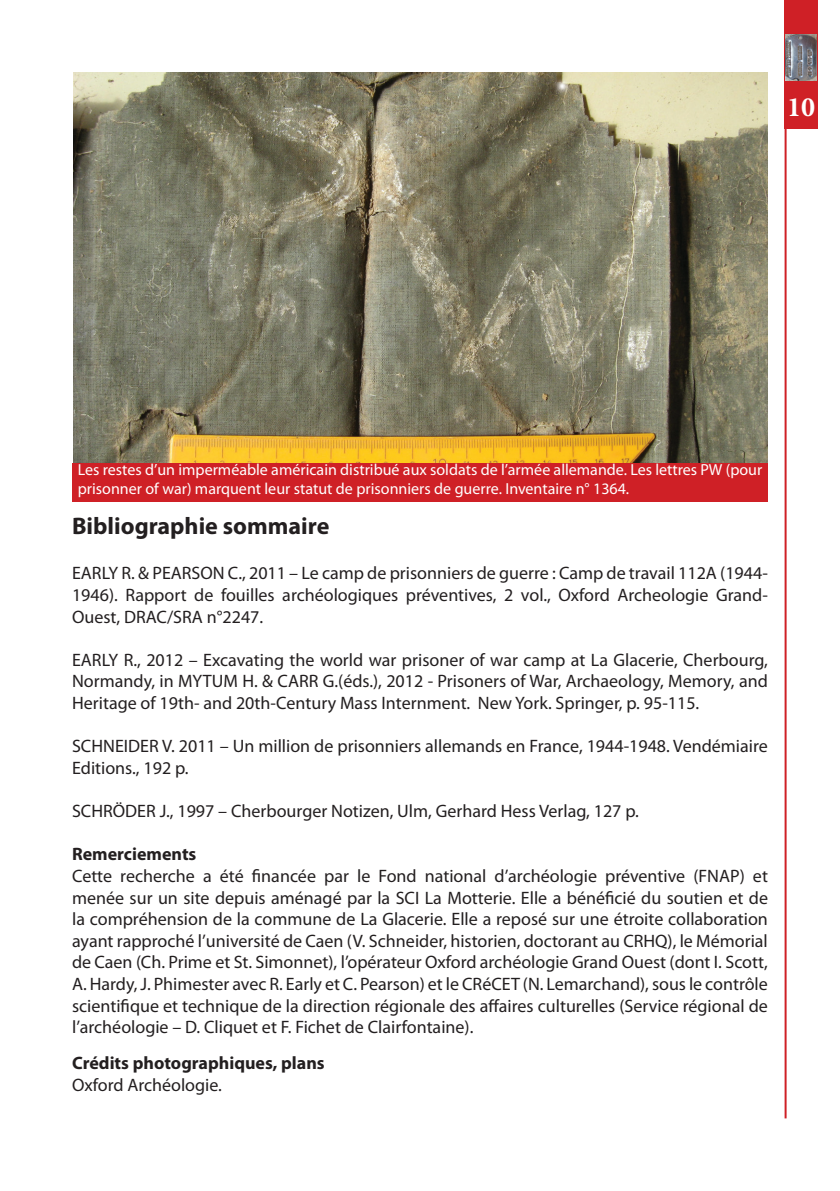
<style>
.page{position:relative;width:840px;height:1191px;background:#fff}
.page>*{position:absolute;margin:0;border:0;box-sizing:border-box;transform-origin:0 0}
.t1{font:700 28px "Minion Pro";color:#fff}
.t2{font:700 24px "Myriad Pro";color:#231f20}
.t3{font:18px/21.6px "Myriad Pro";color:#231f20;text-align:justify}
.t4{font:700 18px "Myriad Pro";color:#231f20}
.t5{font:16px/19.2px "Myriad Pro";color:#fff}
</style>
<div class="page">
<div style="left:784px;top:0;width:33px;height:129px;background:#cf2026"></div>
<hr style="left:784px;top:129px;width:2px;height:989px;background:#cf2026">
<img style="left:785px;top:34px;width:31px;height:46px">
<img style="left:74px;top:72px;width:693px;height:391px">
<div style="left:72px;top:463px;width:695px;height:38px;background:#cf2026"></div>
<h1 class="t1" style="left:786px;top:88px;width:29px">10</h1>
<p class="t5" style="left:78px;top:460px;width:685px">Les restes d’un imperméable américain distribué aux soldats de l’armée allemande. Les lettres PW (pour prisonner of war) marquent leur statut de prisonniers de guerre. Inventaire n° 1364.</p>
<h2 class="t2" style="left:72px;top:510px;width:258px">Bibliographie sommaire</h2>
<p class="t3" style="left:72px;top:562px;width:697px">EARLY R. &amp; PEARSON C., 2011 – Le camp de prisonniers de guerre : Camp de travail 112A (1944- 1946). Rapport de fouilles archéologiques préventives, 2 vol., Oxford Archeologie Grand-Ouest, DRAC/SRA n°2247.</p>
<p class="t3" style="left:72px;top:648px;width:697px">EARLY R., 2012 – Excavating the world war prisoner of war camp at La Glacerie, Cherbourg, Normandy, in MYTUM H. &amp; CARR G.(éds.), 2012 - Prisoners of War, Archaeology, Memory, and Heritage of 19th- and 20th-Century Mass Internment. New York. Springer, p. 95-115.</p>
<p class="t3" style="left:72px;top:735px;width:696px">SCHNEIDER V. 2011 – Un million de prisonniers allemands en France, 1944-1948. Vendémiaire<br>Editions., 192 p.</p>
<p class="t3" style="left:72px;top:800px;width:568px">SCHRÖDER J., 1997 – Cherbourger Notizen, Ulm, Gerhard Hess Verlag, 127 p.</p>
<p class="t4" style="left:72px;top:842px;width:126px">Remerciements</p>
<p class="t3" style="left:72px;top:864px;width:697px">Cette recherche a été financée par le Fond national d’archéologie préventive (FNAP) et menée sur un site depuis aménagé par la SCI La Motterie. Elle a bénéficié du soutien et de la compréhension de la commune de La Glacerie. Elle a reposé sur une étroite collaboration ayant rapproché l’université de Caen (V. Schneider, historien, doctorant au CRHQ), le Mémorial de Caen (Ch. Prime et St. Simonnet), l’opérateur Oxford archéologie Grand Ouest (dont I. Scott, A. Hardy, J. Phimester avec R. Early et C. Pearson) et le CRéCET (N. Lemarchand), sous le contrôle scientifique et technique de la direction régionale des affaires culturelles (Service régional de l’archéologie – D. Cliquet et F. Fichet de Clairfontaine).</p>
<p class="t4" style="left:72px;top:1051px;width:254px">Crédits photographiques, plans</p>
<p class="t3" style="left:72px;top:1073px;width:151px">Oxford Archéologie.</p>
</div>
